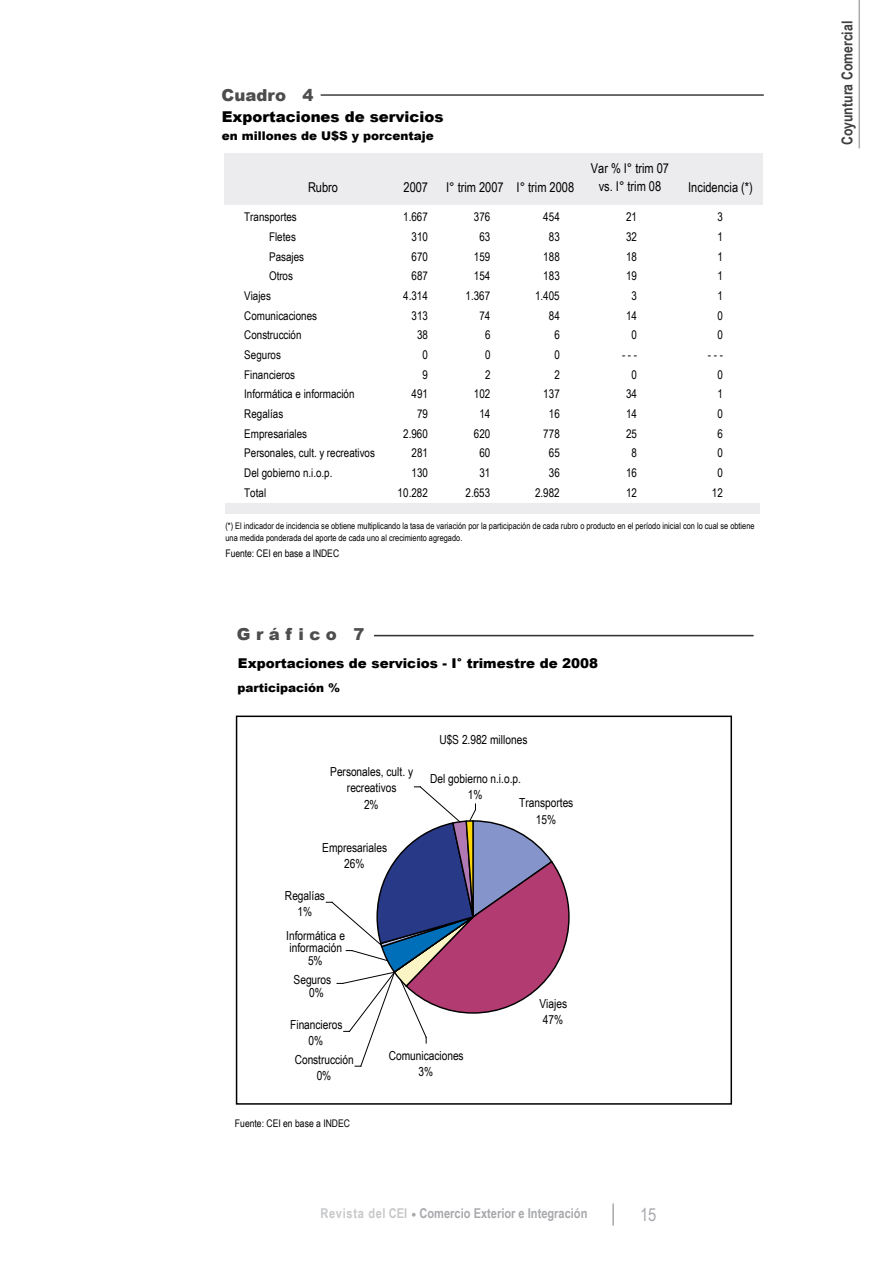
<style>
.page{position:relative;width:893px;height:1263px;background:#fff}
.page>*{position:absolute;margin:0;border:0;box-sizing:border-box;transform-origin:0 0}
.t1{font:18px "Arial Narrow";color:#a8a9ad}
.t2{font:900 16.5px "Arial";color:#4d4d4d}
.t3{font:900 15px "Arial";color:#000}
.t4{font:700 15px "Arial Narrow";color:#3f3f40}
.t5{font:13.5px "Arial Narrow";color:#000}
.t6{font:900 13.5px "Arial";color:#000}
.t7{font:700 13.5px "Arial Narrow";color:#a8a9ad}
.t8{font:12.45px/16.2px "Arial Narrow";letter-spacing:-.005em;color:#000;text-align:center}
.t9{font:12px "Arial Narrow";letter-spacing:.005em;color:#000}
.t10{font:900 12px "Arial";color:#000}
.t11{font:10.5px "Arial Narrow";color:#000}
.t12{font:9px/12.1px "Arial Narrow";letter-spacing:.005em;color:#000}
.s1{color:#c7c8ca}
</style>
<div class="page">
<hr style="left:612px;top:1203px;width:2px;height:22px;background:#a8a9ad">
<hr style="left:858px;top:0;width:2px;height:148px;background:#aaabaf">
<svg style="left:412px;top:1213px;width:4px;height:3px"></svg>
<div style="left:224px;top:154px;width:538px;height:51px;background:#ececee"></div>
<hr style="left:321px;top:94px;width:443px;height:2px;background:#57585a">
<div style="left:226px;top:503px;width:534px;height:10px;background:#ececee"></div>
<hr style="left:374px;top:635px;width:379px;height:1px;background:#333">
<svg style="left:326px;top:786px;width:244px;height:281px"></svg>
<div style="left:236px;top:715px;width:496px;height:390px;border:2px solid #000"></div>
<p class="t2" style="left:222px;top:83px;width:93px">Cuadro 4</p>
<p class="t3" style="left:222px;top:106px;width:223px">Exportaciones de servicios</p>
<p class="t10" style="left:222px;top:127px;width:214px">en millones de U$S y porcentaje</p>
<p class="t5" style="left:591px;top:158px;width:80px">Var % I° trim 07</p>
<p class="t5" style="left:308px;top:178px;width:31px">Rubro</p>
<p class="t5" style="left:404px;top:178px;width:26px">2007</p>
<p class="t5" style="left:446px;top:178px;width:129px">I° trim 2007 I° trim 2008</p>
<p class="t5" style="left:599px;top:176px;width:64px">vs. I° trim 08</p>
<p class="t5" style="left:688px;top:178px;width:66px">Incidencia (*)</p>
<p class="t9" style="left:244px;top:208px;width:54px">Transportes</p>
<p class="t9" style="left:403px;top:208px;width:26px">1.667</p>
<p class="t9" style="left:474px;top:208px;width:18px">376</p>
<p class="t9" style="left:543px;top:208px;width:18px">454</p>
<p class="t9" style="left:626px;top:208px;width:12px">21</p>
<p class="t9" style="left:717px;top:208px;width:7px">3</p>
<p class="t9" style="left:269px;top:228px;width:28px">Fletes</p>
<p class="t9" style="left:411px;top:228px;width:18px">310</p>
<p class="t9" style="left:479px;top:228px;width:12px">63</p>
<p class="t9" style="left:549px;top:228px;width:12px">83</p>
<p class="t9" style="left:626px;top:228px;width:12px">32</p>
<p class="t9" style="left:717px;top:228px;width:7px">1</p>
<p class="t9" style="left:269px;top:248px;width:37px">Pasajes</p>
<p class="t9" style="left:411px;top:248px;width:18px">670</p>
<p class="t9" style="left:474px;top:248px;width:18px">159</p>
<p class="t9" style="left:543px;top:248px;width:18px">188</p>
<p class="t9" style="left:626px;top:248px;width:12px">18</p>
<p class="t9" style="left:717px;top:248px;width:7px">1</p>
<p class="t9" style="left:269px;top:267px;width:26px">Otros</p>
<p class="t9" style="left:411px;top:267px;width:18px">687</p>
<p class="t9" style="left:474px;top:267px;width:18px">154</p>
<p class="t9" style="left:543px;top:267px;width:18px">183</p>
<p class="t9" style="left:626px;top:267px;width:12px">19</p>
<p class="t9" style="left:717px;top:267px;width:7px">1</p>
<p class="t9" style="left:244px;top:287px;width:28px">Viajes</p>
<p class="t9" style="left:403px;top:287px;width:26px">4.314</p>
<p class="t9" style="left:466px;top:287px;width:26px">1.367</p>
<p class="t9" style="left:535px;top:287px;width:26px">1.405</p>
<p class="t9" style="left:632px;top:287px;width:7px">3</p>
<p class="t9" style="left:717px;top:287px;width:7px">1</p>
<p class="t9" style="left:244px;top:307px;width:74px">Comunicaciones</p>
<p class="t9" style="left:411px;top:307px;width:18px">313</p>
<p class="t9" style="left:479px;top:307px;width:12px">74</p>
<p class="t9" style="left:549px;top:307px;width:12px">84</p>
<p class="t9" style="left:626px;top:307px;width:12px">14</p>
<p class="t9" style="left:717px;top:307px;width:7px">0</p>
<p class="t9" style="left:244px;top:326px;width:59px">Construcción</p>
<p class="t9" style="left:417px;top:326px;width:13px">38</p>
<p class="t9" style="left:485px;top:326px;width:7px">6</p>
<p class="t9" style="left:554px;top:326px;width:7px">6</p>
<p class="t9" style="left:632px;top:326px;width:7px">0</p>
<p class="t9" style="left:717px;top:326px;width:7px">0</p>
<p class="t9" style="left:244px;top:346px;width:38px">Seguros</p>
<p class="t9" style="left:423px;top:346px;width:7px">0</p>
<p class="t9" style="left:485px;top:346px;width:7px">0</p>
<p class="t9" style="left:554px;top:346px;width:7px">0</p>
<p class="t9" style="left:622px;top:346px;width:17px">---</p>
<p class="t9" style="left:708px;top:346px;width:17px">---</p>
<p class="t9" style="left:244px;top:366px;width:53px">Financieros</p>
<p class="t9" style="left:423px;top:366px;width:7px">9</p>
<p class="t9" style="left:485px;top:366px;width:7px">2</p>
<p class="t9" style="left:554px;top:366px;width:7px">2</p>
<p class="t9" style="left:632px;top:366px;width:7px">0</p>
<p class="t9" style="left:717px;top:366px;width:7px">0</p>
<p class="t9" style="left:244px;top:385px;width:112px">Informática e información</p>
<p class="t9" style="left:411px;top:385px;width:18px">491</p>
<p class="t9" style="left:474px;top:385px;width:18px">102</p>
<p class="t9" style="left:543px;top:385px;width:18px">137</p>
<p class="t9" style="left:626px;top:385px;width:12px">34</p>
<p class="t9" style="left:717px;top:385px;width:7px">1</p>
<p class="t9" style="left:244px;top:405px;width:41px">Regalías</p>
<p class="t9" style="left:417px;top:405px;width:13px">79</p>
<p class="t9" style="left:479px;top:405px;width:12px">14</p>
<p class="t9" style="left:549px;top:405px;width:12px">16</p>
<p class="t9" style="left:626px;top:405px;width:12px">14</p>
<p class="t9" style="left:717px;top:405px;width:7px">0</p>
<p class="t9" style="left:244px;top:424px;width:64px">Empresariales</p>
<p class="t9" style="left:403px;top:424px;width:26px">2.960</p>
<p class="t9" style="left:474px;top:424px;width:18px">620</p>
<p class="t9" style="left:543px;top:424px;width:18px">778</p>
<p class="t9" style="left:626px;top:424px;width:12px">25</p>
<p class="t9" style="left:717px;top:424px;width:7px">6</p>
<p class="t9" style="left:244px;top:444px;width:132px">Personales, cult. y recreativos</p>
<p class="t9" style="left:411px;top:444px;width:18px">281</p>
<p class="t9" style="left:479px;top:444px;width:12px">60</p>
<p class="t9" style="left:549px;top:444px;width:12px">65</p>
<p class="t9" style="left:632px;top:444px;width:7px">8</p>
<p class="t9" style="left:717px;top:444px;width:7px">0</p>
<p class="t9" style="left:244px;top:464px;width:90px">Del gobierno n.i.o.p.</p>
<p class="t9" style="left:411px;top:464px;width:18px">130</p>
<p class="t9" style="left:479px;top:464px;width:12px">31</p>
<p class="t9" style="left:549px;top:464px;width:12px">36</p>
<p class="t9" style="left:626px;top:464px;width:12px">16</p>
<p class="t9" style="left:717px;top:464px;width:7px">0</p>
<p class="t9" style="left:244px;top:483px;width:24px">Total</p>
<p class="t9" style="left:398px;top:483px;width:32px">10.282</p>
<p class="t9" style="left:466px;top:483px;width:26px">2.653</p>
<p class="t9" style="left:535px;top:483px;width:26px">2.982</p>
<p class="t9" style="left:626px;top:483px;width:12px">12</p>
<p class="t9" style="left:712px;top:483px;width:12px">12</p>
<p class="t12" style="left:225px;top:519px;width:531px">(*) El indicador de incidencia se obtiene multiplicando la tasa de variación por la participación de cada rubro o producto en el período inicial con lo cual se obtiene una medida ponderada del aporte de cada uno al crecimiento agregado.</p>
<p class="t11" style="left:226px;top:545px;width:115px">Fuente: CEI en base a INDEC</p>
<p class="t2" style="left:237px;top:622px;width:129px">G r á f i c o 7</p>
<p class="t6" style="left:238px;top:653px;width:362px">Exportaciones de servicios - I° trimestre de 2008</p>
<p class="t10" style="left:237px;top:679px;width:104px">participación %</p>
<p class="t8" style="left:439px;top:731px;width:90px">U$S 2.982 millones</p>
<p class="t8" style="left:330px;top:763px;width:85px">Personales, cult. y recreativos<br>2%</p>
<p class="t8" style="left:430px;top:769px;width:92px">Del gobierno n.i.o.p.<br>1%</p>
<p class="t8" style="left:519px;top:794px;width:56px">Transportes<br>15%</p>
<p class="t8" style="left:322px;top:839px;width:66px">Empresariales<br>26%</p>
<p class="t8" style="left:285px;top:887px;width:42px">Regalías<br>1%</p>
<p class="t8" style="left:286px;top:929px;width:60px;line-height:11.7px;text-align:left">Informática e información</p>
<p class="t8" style="left:308px;top:952px;width:16px">5%</p>
<p class="t8" style="left:309px;top:972px;width:24px;line-height:13.2px;text-align:left;text-indent:-16px">Seguros<br>0%</p>
<p class="t8" style="left:290px;top:1016px;width:54px">Financieros<br>0%</p>
<p class="t8" style="left:295px;top:1051px;width:61px">Construcción<br>0%</p>
<p class="t11" style="left:235px;top:1116px;width:117px">Fuente: CEI en base a INDEC</p>
<p class="t8" style="left:389px;top:1047px;width:76px">Comunicaciones<br>3%</p>
<p class="t8" style="left:539px;top:995px;width:29px;text-align:left">Viajes<br>47%</p>
<p class="t7" style="left:320px;top:1203px;width:269px"><span class="s1">Revista del CEI</span> Comercio Exterior e Integración</p>
<h1 class="t1" style="left:640px;top:1201px;width:18px">15</h1>
<p class="t4" style="left:836px;top:145px;width:126px;rotate:-90deg">Coyuntura Comercial</p>
</div>
